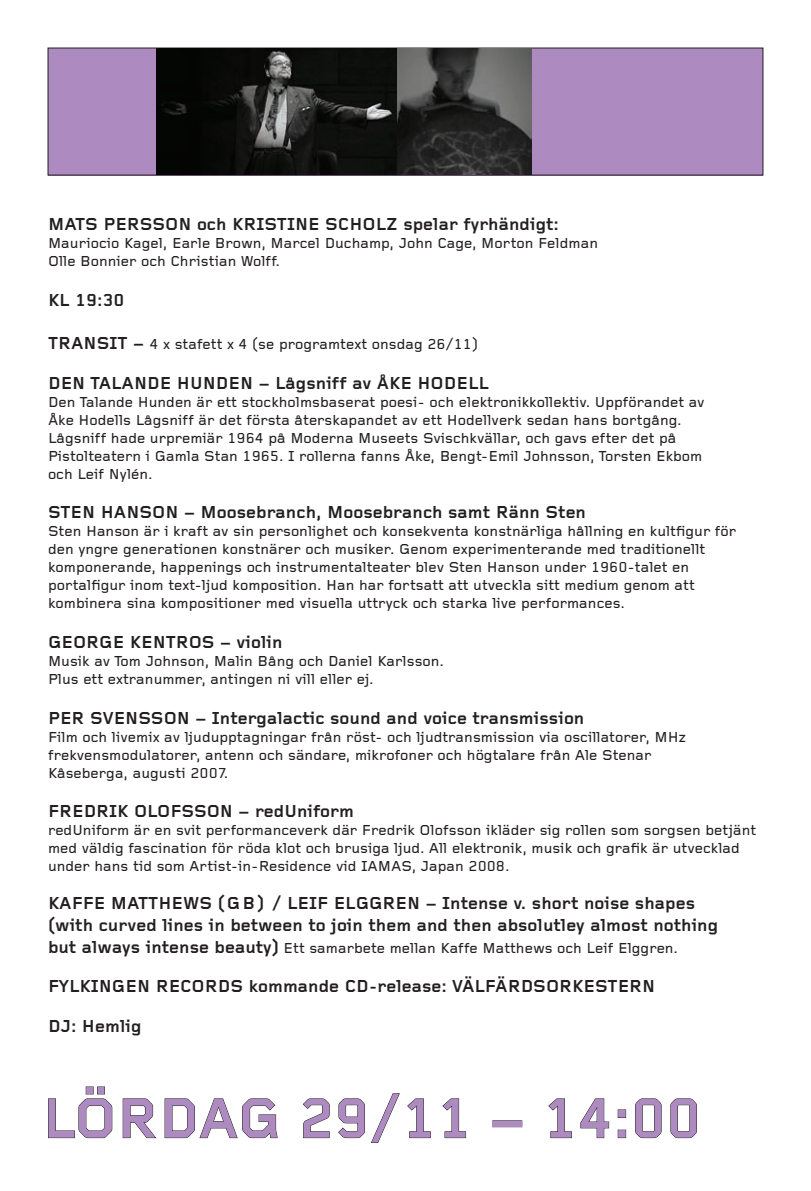
<style>
.page{position:relative;width:811px;height:1191px;background:#fff}
.page>*{position:absolute;margin:0;border:0;box-sizing:border-box;transform-origin:0 0}
.t1{font:700 58px "Foundry Gridnik";color:#ad8abf}
.t2{font:700 18px/21.6px "Foundry Gridnik";color:#231f20}
.t3{font:500 15px/18px "Foundry Gridnik";color:#231f20}
.s1{font-weight:700;font-size:18px}
</style>
<div class="page">
<div style="left:48px;top:48px;width:715px;height:127px;background:#ad8abf"></div>
<div style="left:48px;top:48px;width:715px;height:127px;border:1px solid #231f20"></div>
<svg style="left:48px;top:1086px;width:65px;height:52px"></svg>
<svg style="left:122px;top:1098px;width:34px;height:40px"></svg>
<svg style="left:164px;top:1098px;width:114px;height:40px"></svg>
<svg style="left:303px;top:1098px;width:27px;height:40px"></svg>
<svg style="left:338px;top:1098px;width:27px;height:40px"></svg>
<svg style="left:371px;top:1093px;width:29px;height:50px"></svg>
<svg style="left:407px;top:1098px;width:24px;height:40px"></svg>
<svg style="left:442px;top:1098px;width:24px;height:40px"></svg>
<svg style="left:548px;top:1098px;width:24px;height:40px"></svg>
<svg style="left:580px;top:1098px;width:29px;height:40px"></svg>
<svg style="left:617px;top:1109px;width:9px;height:29px"></svg>
<svg style="left:635px;top:1098px;width:27px;height:40px"></svg>
<svg style="left:670px;top:1098px;width:27px;height:40px"></svg>
<img style="left:156px;top:48px;width:375px;height:126px">
<p class="t2" style="left:48px;top:214px;width:512px">MATS PERSSON och KRISTINE SCHOLZ spelar fyrhändigt:</p>
<p class="t3" style="left:48px;top:235px;width:551px">Mauriocio Kagel, Earle Brown, Marcel Duchamp, John Cage, Morton Feldman<br>Olle Bonnier och Christian Wolff.</p>
<p class="t2" style="left:48px;top:290px;width:78px">KL 19:30</p>
<p class="t3" style="left:48px;top:336px;width:431px"><span class="s1">TRANSIT –</span> 4 x stafett x 4 (se programtext onsdag 26/11)</p>
<p class="t2" style="left:48px;top:373px;width:442px">DEN TALANDE HUNDEN – Lågsniff av ÅKE HODELL</p>
<p class="t3" style="left:48px;top:393px;width:658px">Den Talande Hunden är ett stockholmsbaserat poesi- och elektronikkollektiv. Uppförandet av Åke Hodells Lågsniff är det första återskapandet av ett Hodellverk sedan hans bortgång.<br>Lågsniff hade urpremiär 1964 på Moderna Museets Svischkvällar, och gavs efter det på Pistolteatern i Gamla Stan 1965. I rollerna fanns Åke, Bengt-Emil Johnsson, Torsten Ekbom och Leif Nylén.</p>
<p class="t2" style="left:48px;top:502px;width:539px">STEN HANSON – Moosebranch, Moosebranch samt Ränn Sten</p>
<p class="t3" style="left:48px;top:523px;width:690px">Sten Hanson är i kraft av sin personlighet och konsekventa konstnärliga hållning en kultfigur för den yngre generationen konstnärer och musiker. Genom experimenterande med traditionellt komponerande, happenings och instrumentalteater blev Sten Hanson under 1960-talet en portalfigur inom text-ljud komposition. Han har fortsatt att utveckla sitt medium genom att kombinera sina kompositioner med visuella uttryck och starka live performances.</p>
<p class="t2" style="left:48px;top:632px;width:236px">GEORGE KENTROS – violin</p>
<p class="t3" style="left:48px;top:653px;width:397px">Musik av Tom Johnson, Malin Bång och Daniel Karlsson.<br>Plus ett extranummer, antingen ni vill eller ej.</p>
<p class="t2" style="left:48px;top:708px;width:538px">PER SVENSSON – Intergalactic sound and voice transmission</p>
<p class="t3" style="left:48px;top:728px;width:639px">Film och livemix av ljudupptagningar från röst- och ljudtransmission via oscillatorer, MHz frekvensmodulatorer, antenn och sändare, mikrofoner och högtalare från Ale Stenar<br>Kåseberga, augusti 2007.</p>
<p class="t2" style="left:48px;top:801px;width:307px">FREDRIK OLOFSSON – redUniform</p>
<p class="t3" style="left:48px;top:822px;width:709px">redUniform är en svit performanceverk där Fredrik Olofsson ikläder sig rollen som sorgsen betjänt med väldig fascination för röda klot och brusiga ljud. All elektronik, musik och grafik är utvecklad under hans tid som Artist-in-Residence vid IAMAS, Japan 2008.</p>
<p class="t2" style="left:48px;top:893px;width:671px">KAFFE MATTHEWS (GB) / LEIF ELGGREN – Intense v. short noise shapes (with curved lines in between to join them and then absolutley almost nothing</p>
<p class="t3" style="left:48px;top:939px;width:631px"><span class="s1">but always intense beauty)</span> Ett samarbete mellan Kaffe Matthews och Leif Elggren.</p>
<p class="t2" style="left:48px;top:976px;width:609px">FYLKINGEN RECORDS kommande CD-release: VÄLFÄRDSORKESTERN</p>
<p class="t2" style="left:48px;top:1016px;width:95px">DJ: Hemlig</p>
<h1 class="t1" style="left:42px;top:1086px;width:661px">LÖRDAG 29/11 – 14:00</h1>
</div>
